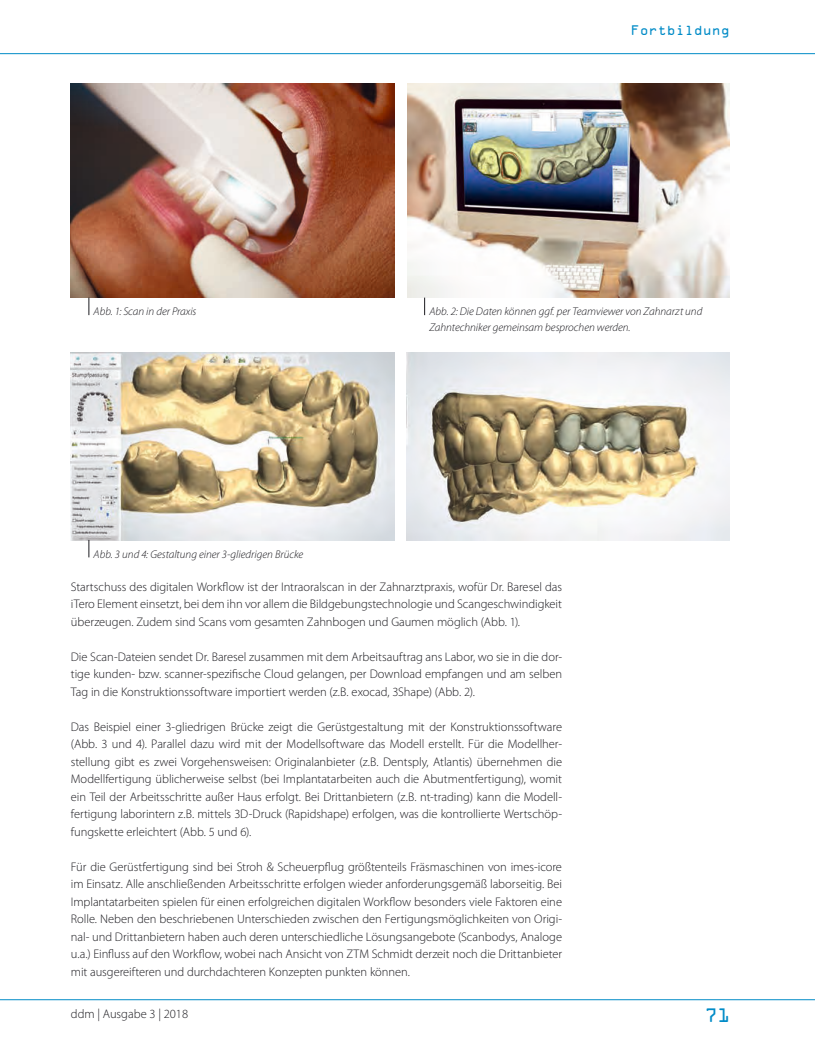
<style>
.page{position:relative;width:815px;height:1063px;background:#fff}
.page>*{position:absolute;margin:0;border:0;box-sizing:border-box;transform-origin:0 0}
.t1{font:17.5px "OCRA Std";color:#008bc7}
.t2{font:300 12.5px/17.5px "Myriad Pro";letter-spacing:-.005em;color:#1b1a1f;text-align:justify}
.t3{font:12.5px "OCRA Std";color:#008bc7}
.t4{font:italic 300 11.25px/15.6px "Myriad Pro";color:#1b1a1f}
</style>
<div class="page">
<hr style="left:0;top:999px;width:815px;height:1px;background:#008bc7">
<hr style="left:0;top:53px;width:815px;height:1px;background:#008bc7">
<img style="left:71px;top:83px;width:323px;height:215px">
<img style="left:407px;top:83px;width:323px;height:215px">
<img style="left:71px;top:352px;width:323px;height:189px">
<img style="left:407px;top:352px;width:323px;height:189px">
<svg style="left:89px;top:298px;width:1px;height:17px"></svg>
<svg style="left:89px;top:540px;width:1px;height:17px"></svg>
<svg style="left:424px;top:298px;width:1px;height:17px"></svg>
<p class="t4" style="left:94px;top:304px;width:104px">Abb. 1: Scan in der Praxis</p>
<p class="t4" style="left:94px;top:546px;width:211px">Abb. 3 und 4: Gestaltung einer 3-gliedrigen Brücke</p>
<p class="t3" style="left:631px;top:24px;width:101px">Fortbildung</p>
<p class="t4" style="left:429px;top:304px;width:275px">Abb. 2: Die Daten können ggf. per Teamviewer von Zahnarzt und<br>Zahntechniker gemeinsam besprochen werden.</p>
<p class="t2" style="left:71px;top:578px;width:493px">Startschuss des digitalen Workflow ist der Intraoralscan in der Zahnarztpraxis, wofür Dr. Baresel das iTero Element einsetzt, bei dem ihn vor allem die Bildgebungstechnologie und Scangeschwindigkeit überzeugen. Zudem sind Scans vom gesamten Zahnbogen und Gaumen möglich (Abb. 1).</p>
<p class="t2" style="left:71px;top:648px;width:493px">Die Scan-Dateien sendet Dr. Baresel zusammen mit dem Arbeitsauftrag ans Labor, wo sie in die dor&shy;tige kunden- bzw. scanner-spezifische Cloud gelangen, per Download empfangen und am selben Tag in die Konstruktionssoftware importiert werden (z.B. exocad, 3Shape) (Abb. 2).</p>
<p class="t2" style="left:71px;top:718px;width:493px">Das Beispiel einer 3-gliedrigen Brücke zeigt die Gerüstgestaltung mit der Konstruktionssoftware (Abb. 3 und 4). Parallel dazu wird mit der Modellsoftware das Modell erstellt. Für die Modellher&shy;stellung gibt es zwei Vorgehensweisen: Originalanbieter (z.B. Dentsply, Atlantis) übernehmen die Modellfertigung üblicherweise selbst (bei Implantatarbeiten auch die Abutmentfertigung), womit ein Teil der Arbeitsschritte außer Haus erfolgt. Bei Drittanbietern (z.B. nt-trading) kann die Modell&shy;fertigung laborintern z.B. mittels 3D-Druck (Rapidshape) erfolgen, was die kontrollierte Wertschöp&shy;fungskette erleichtert (Abb. 5 und 6).</p>
<p class="t2" style="left:71px;top:858px;width:493px">Für die Gerüstfertigung sind bei Stroh &amp; Scheuerpflug größtenteils Fräsmaschinen von imes-icore im Einsatz. Alle anschließenden Arbeitsschritte erfolgen wieder anforderungsgemäß laborseitig. Bei Implantatarbeiten spielen für einen erfolgreichen digitalen Workflow besonders viele Faktoren eine Rolle. Neben den beschriebenen Unterschieden zwischen den Fertigungsmöglichkeiten von Origi&shy;nal- und Drittanbietern haben auch deren unterschiedliche Lösungsangebote (Scanbodys, Analoge u.a.) Einfluss auf den Workflow, wobei nach Ansicht von ZTM Schmidt derzeit noch die Drittanbieter mit ausgereifteren und durchdachteren Konzepten punkten können.</p>
<p class="t2" style="left:71px;top:1005px;width:119px">ddm | Ausgabe 3 | 2018</p>
<h1 class="t1" style="left:705px;top:1008px;width:27px">71</h1>
</div>
